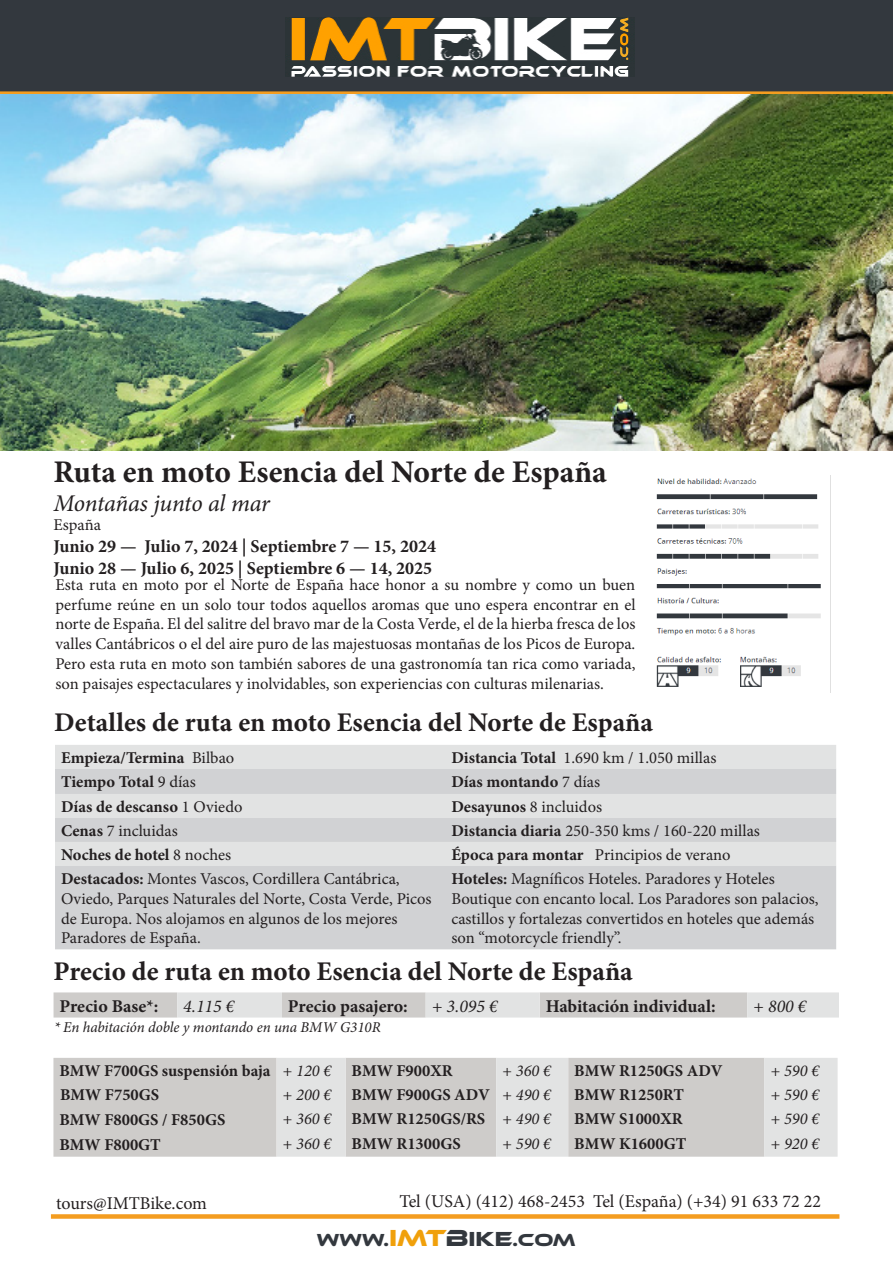
<style>
.page{position:relative;width:893px;height:1263px;background:#fff}
.page>*{position:absolute;margin:0;border:0;box-sizing:border-box;transform-origin:0 0}
.t1{font:700 31.5px "Minion Pro";color:#231f20}
.t2{font:700 27px "Minion Pro";color:#231f20}
.t3{font:italic 24px "Minion Pro";letter-spacing:-.01em;color:#231f20}
.t4{font:700 18px "Minion Pro";color:#231f20}
.t5{font:18px "Minion Pro";color:#231f20}
.t6{font:italic 18px "Minion Pro";color:#231f20}
.t7{font:18px "Ethnocentric Rg";color:#33383e}
.t8{font:16.5px/19.8px "Minion Pro";color:#231f20}
.t9{font:700 16.5px "Minion Pro";color:#231f20}
.t10{font:italic 16.5px "Minion Pro";color:#231f20}
.t11{font:italic 15px "Minion Pro";letter-spacing:-.005em;color:#231f20}
.s1{font-weight:400}
.s2{font-weight:700}
.s3{font-size:24px;color:#f0a00b}
.s4{font-size:24px}
.s5{font-size:21px}
</style>
<div class="page">
<div style="left:55px;top:745px;width:781px;height:73px;background:#e2e3e3"></div>
<div style="left:55px;top:769px;width:781px;height:25px;background:#d1d2d4"></div>
<svg style="left:55px;top:818px;width:781px;height:131px;background:#d4d5d6"></svg>
<div style="left:0;top:0;width:893px;height:94px;background:#33383e"></div>
<hr style="left:0;top:91px;width:893px;height:3px;background:#f49d20">
<div style="left:51px;top:1214px;width:788px;height:5px;background:#f49d20"></div>
<svg style="left:54px;top:992px;width:785px;height:25px;background:#d6d5d4"></svg>
<img style="left:286px;top:18px;width:348px;height:58px">
<img style="left:0;top:94px;width:893px;height:356px">
<img style="left:656px;top:478px;width:165px;height:209px">
<div style="left:53px;top:1058px;width:224px;height:99px;background:#ceccca"></div>
<svg style="left:277px;top:1058px;width:561px;height:99px;background:#d5d4d3"></svg>
<p class="t1" style="left:53px;top:450px;width:555px">Ruta en moto Esencia del Norte de España</p>
<p class="t3" style="left:53px;top:487px;width:218px">Montañas junto al mar</p>
<p class="t8" style="left:53px;top:515px;width:49px">España</p>
<p class="t4" style="left:53px;top:534px;width:384px">Junio 29 — Julio 7, 2024 | Septiembre 7 — 15, 2024</p>
<p class="t4" style="left:53px;top:556px;width:380px">Junio 28 — Julio 6, 2025 | Septiembre 6 — 14, 2025</p>
<p class="t8" style="left:55px;top:575px;width:582px;text-align:justify">Esta ruta en moto por el Norte de España hace honor a su nombre y como un buen perfume reúne en un solo tour todos aquellos aromas que uno espera encontrar en el norte de España. El del salitre del bravo mar de la Costa Verde, el de la hierba fresca de los valles Cantábricos o el del aire puro de las majestuosas montañas de los Picos de Europa.<br>Pero esta ruta en moto son también sabores de una gastronomía tan rica como variada, son paisajes espectaculares y inolvidables, son experiencias con culturas milenarias.</p>
<p class="t2" style="left:54px;top:703px;width:600px">Detalles de ruta en moto Esencia del Norte de España</p>
<p class="t9" style="left:61px;top:746px;width:175px">Empieza/Termina <span class="s1">Bilbao</span></p>
<p class="t8" style="left:451px;top:748px;width:267px"><span class="s2">Distancia Total</span> 1.690 km / 1.050 millas</p>
<p class="t9" style="left:61px;top:770px;width:136px">Tiempo Total <span class="s1">9 días</span></p>
<p class="t9" style="left:451px;top:770px;width:150px">Días montando <span class="s1">7 días</span></p>
<p class="t9" style="left:61px;top:795px;width:183px">Días de descanso <span class="s1">1 Oviedo</span></p>
<p class="t8" style="left:451px;top:797px;width:152px"><span class="s2">Desayunos</span> 8 incluidos</p>
<p class="t8" style="left:61px;top:821px;width:118px"><span class="s2">Cenas</span> 7 incluidas</p>
<p class="t8" style="left:451px;top:821px;width:310px"><span class="s2">Distancia diaria</span> 250-350 kms / 160-220 millas</p>
<p class="t9" style="left:61px;top:843px;width:172px">Noches de hotel <span class="s1">8 noches</span></p>
<p class="t8" style="left:451px;top:845px;width:281px"><span class="s2">Época para montar</span> Principios de verano</p>
<p class="t8" style="left:61px;top:869px;width:372px"><span class="s2">Destacados:</span> Montes Vascos, Cordillera Cantábrica, Oviedo, Parques Naturales del Norte, Costa Verde, Picos de Europa. Nos alojamos en algunos de los mejores Paradores de España.</p>
<p class="t8" style="left:451px;top:869px;width:369px"><span class="s2">Hoteles:</span> Magníficos Hoteles. Paradores y Hoteles Boutique con encanto local. Los Paradores son palacios, castillos y fortalezas convertidos en hoteles que además son “motorcycle friendly”.</p>
<p class="t2" style="left:54px;top:952px;width:581px">Precio de ruta en moto Esencia del Norte de España</p>
<p class="t4" style="left:60px;top:993px;width:100px">Precio Base*:</p>
<p class="t6" style="left:183px;top:993px;width:53px">4.115 €</p>
<p class="t4" style="left:288px;top:993px;width:121px">Precio pasajero:</p>
<p class="t6" style="left:432px;top:993px;width:68px">+ 3.095 €</p>
<p class="t4" style="left:546px;top:993px;width:172px">Habitación individual:</p>
<p class="t6" style="left:753px;top:993px;width:55px">+ 800 €</p>
<p class="t11" style="left:54px;top:1017px;width:328px">* En habitación doble y montando en una BMW G310R</p>
<p class="t9" style="left:59px;top:1059px;width:213px">BMW F700GS suspensión baja</p>
<p class="t10" style="left:283px;top:1059px;width:50px">+ 120 €</p>
<p class="t9" style="left:352px;top:1059px;width:103px">BMW F900XR</p>
<p class="t10" style="left:502px;top:1059px;width:50px">+ 360 €</p>
<p class="t9" style="left:574px;top:1059px;width:150px">BMW R1250GS ADV</p>
<p class="t10" style="left:770px;top:1059px;width:50px">+ 590 €</p>
<p class="t9" style="left:60px;top:1083px;width:101px">BMW F750GS</p>
<p class="t10" style="left:283px;top:1083px;width:50px">+ 200 €</p>
<p class="t9" style="left:352px;top:1083px;width:140px">BMW F900GS ADV</p>
<p class="t10" style="left:502px;top:1083px;width:50px">+ 490 €</p>
<p class="t9" style="left:574px;top:1083px;width:111px">BMW R1250RT</p>
<p class="t10" style="left:770px;top:1083px;width:50px">+ 590 €</p>
<p class="t9" style="left:59px;top:1108px;width:167px">BMW F800GS / F850GS</p>
<p class="t10" style="left:283px;top:1107px;width:50px">+ 360 €</p>
<p class="t9" style="left:352px;top:1107px;width:135px">BMW R1250GS/RS</p>
<p class="t10" style="left:502px;top:1107px;width:50px">+ 490 €</p>
<p class="t9" style="left:574px;top:1107px;width:110px">BMW S1000XR</p>
<p class="t10" style="left:770px;top:1107px;width:50px">+ 590 €</p>
<p class="t9" style="left:59px;top:1133px;width:103px">BMW F800GT</p>
<p class="t10" style="left:283px;top:1133px;width:50px">+ 360 €</p>
<p class="t9" style="left:352px;top:1132px;width:111px">BMW R1300GS</p>
<p class="t10" style="left:502px;top:1133px;width:50px">+ 590 €</p>
<p class="t9" style="left:574px;top:1132px;width:114px">BMW K1600GT</p>
<p class="t10" style="left:770px;top:1133px;width:50px">+ 920 €</p>
<p class="t5" style="left:56px;top:1191px;width:153px">tours@IMTBike.com</p>
<p class="t5" style="left:399px;top:1189px;width:423px">Tel (USA) (412) 468-2453 Tel (España) (+34) 91 633 72 22</p>
<p class="t7" style="left:317px;top:1229px;width:260px">WWW.<span class="s3">IMT</span><span class="s4">B</span><span class="s5">IKE</span>.COM</p>
</div>
